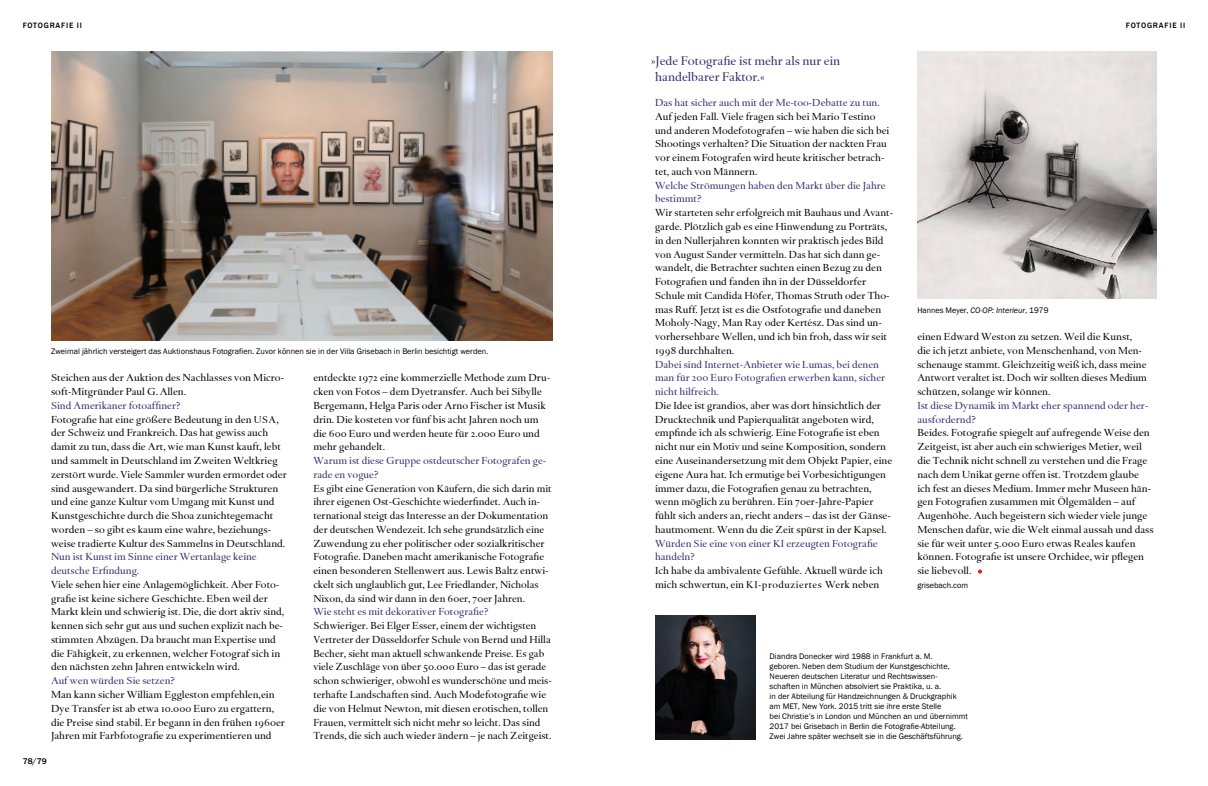
<style>
.page{position:relative;width:1208px;height:786px;background:#fff}
.page>*{position:absolute;margin:0;border:0;box-sizing:border-box;transform-origin:0 0}
._02_Zwischenüberschriften{font:12.8px/16px "Haarlemmer";letter-spacing:-.005em;color:#302c70}
._01_Fliesstext_Hacke_text{font:10.5px/13.8px "Haarlemmer";color:#000}
._01_Fliesstext_Hacke_text-2{font:10.5px/13.8px "Haarlemmer";color:#302c70}
.t1{font:500 8.5px "Franklin Gothic";color:#000}
.Auto_Franklin{font:8.2px/10px "Franklin Gothic";color:#000}
._00_kolumnentitel_rechts{font:500 8px "Franklin Gothic";letter-spacing:.1em;color:#000}
.s1{font-size:10.2px}
.s2{font-family:"Haarlemmer MT Regular Os F"}
.s3{font-style:italic}
</style>
<div class="page">
<svg style="left:978px;top:569px;width:4px;height:4px"></svg>
<img style="left:51px;top:51px;width:502px;height:289px">
<img style="left:655px;top:615px;width:100px;height:123px">
<img style="left:917px;top:51px;width:240px;height:248px">
<p class="_00_kolumnentitel_rechts" style="left:23px;top:21px;width:61px">FOTOGRAFIE II</p>
<p class="Auto_Franklin" style="left:51px;top:346px;width:439px">Zweimal jährlich versteigert das Auktionshaus Fotografien. Zuvor können sie in der Villa Grisebach in Berlin besichtigt werden.</p>
<p class="_01_Fliesstext_Hacke_text" style="left:51px;top:371px;width:235px">Steichen aus der Auktion des Nachlasses von Micro&shy;soft-Mitgründer Paul G.Allen.</p>
<p class="_01_Fliesstext_Hacke_text-2" style="left:51px;top:398px;width:131px">Sind Amerikaner fotoaffiner?</p>
<p class="_01_Fliesstext_Hacke_text" style="left:51px;top:412px;width:237px">Fotografie hat eine größere Bedeutung in den <span class="s1">USA</span>, der Schweiz und Frankreich. Das hat gewiss auch damit zu tun, dass die Art, wie man Kunst kauft, lebt und sammelt in Deutschland im Zweiten Weltkrieg zerstört wurde. Viele Sammler wurden ermordet oder sind ausgewandert. Da sind bürgerliche Strukturen und eine ganze Kultur vom Umgang mit Kunst und Kunstgeschichte durch die Shoa zunichtegemacht worden – so gibt es kaum eine wahre, beziehungs&shy;weise tradierte Kultur des Sammelns in Deutschland.</p>
<p class="_01_Fliesstext_Hacke_text-2" style="left:51px;top:550px;width:207px">Nun ist Kunst im Sinne einer Wertanlage keine deutsche Erfindung.</p>
<p class="_01_Fliesstext_Hacke_text" style="left:51px;top:577px;width:235px">Viele sehen hier eine Anlagemöglichkeit. Aber Foto&shy;grafie ist keine sichere Geschichte. Eben weil der Markt klein und schwierig ist. Die, die dort aktiv sind, kennen sich sehr gut aus und suchen explizit nach be&shy;stimmten Abzügen. Da braucht man Expertise und die Fähigkeit, zu erkennen, welcher Fotograf sich in den nächsten zehn Jahren entwickeln wird.</p>
<p class="_01_Fliesstext_Hacke_text-2" style="left:51px;top:673px;width:125px">Auf wen würden Sie setzen?</p>
<p class="_01_Fliesstext_Hacke_text" style="left:51px;top:687px;width:235px">Man kann sicher William Eggleston empfehlen,ein Dye Transfer ist ab etwa <span class="s2">10.000</span> Euro zu ergattern, die Preise sind stabil. Er begann in den frühen <span class="s2">1960</span>er Jahren mit Farbfotografie zu experimentieren und</p>
<p class="t1" style="left:23px;top:755px;width:25px">78/79</p>
<p class="_01_Fliesstext_Hacke_text" style="left:313px;top:371px;width:238px">entdeckte <span class="s2">1972</span> eine kommerzielle Methode zum Dru&shy;cken von Fotos – dem Dyetransfer. Auch bei Sibylle Bergemann, Helga Paris oder Arno Fischer ist Musik drin. Die kosteten vor fünf bis acht Jahren noch um die <span class="s2">600</span> Euro und werden heute für <span class="s2">2</span>.<span class="s2">000</span> Euro und mehr gehandelt.</p>
<p class="_01_Fliesstext_Hacke_text-2" style="left:313px;top:453px;width:234px">Warum ist diese Gruppe ostdeutscher Fotografen ge&shy;rade en vogue?</p>
<p class="_01_Fliesstext_Hacke_text" style="left:313px;top:481px;width:240px">Es gibt eine Generation von Käufern, die sich darin mit ihrer eigenen Ost-Geschichte wiederfindet. Auch in&shy;ternational steigt das Interesse an der Dokumentation der deutschen Wendezeit. Ich sehe grundsätzlich eine Zuwendung zu eher politischer oder sozialkritischer Fotografie. Daneben macht amerikanische Fotografie einen besonderen Stellenwert aus. Lewis Baltz entwi&shy;ckelt sich unglaublich gut, Lee Friedlander, Nicholas Nixon, da sind wir dann in den <span class="s2">60</span>er, <span class="s2">70</span>er Jahren.</p>
<p class="_01_Fliesstext_Hacke_text-2" style="left:313px;top:605px;width:177px">Wie steht es mit dekorativer Fotografie?</p>
<p class="_01_Fliesstext_Hacke_text" style="left:313px;top:618px;width:240px">Schwieriger. Bei Elger Esser, einem der wichtigsten Vertreter der Düsseldorfer Schule von Bernd und Hilla Becher, sieht man aktuell schwankende Preise. Es gab viele Zuschläge von über <span class="s2">50.000</span> Euro – das ist gerade schon schwieriger, obwohl es wunderschöne und meis&shy;terhafte Landschaften sind. Auch Modefotografie wie die von Helmut Newton, mit diesen erotischen, tollen Frauen, vermittelt sich nicht mehr so leicht. Das sind Trends, die sich auch wieder ändern – je nach Zeitgeist.</p>
<p class="_02_Zwischenüberschriften" style="left:655px;top:53px;width:187px;text-indent:-5px">»Jede Fotografie ist mehr als nur ein handelbarer Faktor.«</p>
<p class="_01_Fliesstext_Hacke_text-2" style="left:655px;top:96px;width:226px">Das hat sicher auch mit der Me-too-Debatte zu tun.</p>
<p class="_01_Fliesstext_Hacke_text" style="left:655px;top:110px;width:236px">Auf jeden Fall. Viele fragen sich bei Mario Testino und anderen Modefotografen – wie haben die sich bei Shootings verhalten? Die Situation der nackten Frau vor einem Fotografen wird heute kritischer betrach&shy;tet, auch von Männern.</p>
<p class="_01_Fliesstext_Hacke_text-2" style="left:655px;top:178px;width:232px">Welche Strömungen haben den Markt über die Jahre bestimmt?</p>
<p class="_01_Fliesstext_Hacke_text" style="left:655px;top:206px;width:238px">Wir starteten sehr erfolgreich mit Bauhaus und Avant&shy;garde. Plötzlich gab es eine Hinwendung zu Porträts, in den Nullerjahren konnten wir praktisch jedes Bild von August Sander vermitteln. Das hat sich dann ge&shy;wandelt, die Betrachter suchten einen Bezug zu den Fotografien und fanden ihn in der Düsseldorfer Schule mit Candida Höfer, Thomas Struth oder Tho&shy;mas Ruff. Jetzt ist es die Ostfotografie und daneben Moholy-Nagy, Man Ray oder Kertész. Das sind un&shy;vorhersehbare Wellen, und ich bin froh, dass wir seit <span class="s2">1998</span> durchhalten.</p>
<p class="_01_Fliesstext_Hacke_text-2" style="left:655px;top:357px;width:232px">Dabei sind Internet-Anbieter wie Lumas, bei denen man für <span class="s2">200</span> Euro Fotografien erwerben kann, sicher nicht hilfreich.</p>
<p class="_01_Fliesstext_Hacke_text" style="left:655px;top:398px;width:239px">Die Idee ist grandios, aber was dort hinsichtlich der Drucktechnik und Papierqualität angeboten wird, empfinde ich als schwierig. Eine Fotografie ist eben nicht nur ein Motiv und seine Komposition, sondern eine Auseinandersetzung mit dem Objekt Papier, eine eigene Aura hat. Ich ermutige bei Vorbesichtigungen immer dazu, die Fotografien genau zu betrachten, wenn möglich zu berühren. Ein <span class="s2">70</span>er-Jahre-Papier fühlt sich anders an, riecht anders – das ist der Gänse&shy;hautmoment. Wenn du die Zeit spürst in der Kapsel.</p>
<p class="_01_Fliesstext_Hacke_text-2" style="left:655px;top:536px;width:224px">Würden Sie eine von einer KI erzeugten Fotografie handeln?</p>
<p class="_01_Fliesstext_Hacke_text" style="left:655px;top:563px;width:229px">Ich habe da ambivalente Gefühle. Aktuell würde ich mich schwertun, ein <span class="s1">KI-produziertes</span> Werk neben</p>
<p class="_00_kolumnentitel_rechts" style="left:1126px;top:21px;width:61px">FOTOGRAFIE II</p>
<p class="Auto_Franklin" style="left:917px;top:305px;width:133px">Hannes Meyer, <span class="s3">CO-OP: Interieur</span>, 1979</p>
<p class="_01_Fliesstext_Hacke_text" style="left:917px;top:330px;width:231px">einen Edward Weston zu setzen. Weil die Kunst, die ich jetzt anbiete, von Menschenhand, von Men&shy;schenauge stammt. Gleichzeitig weiß ich, dass meine Antwort veraltet ist. Doch wir sollten dieses Medium schützen, solange wir können.</p>
<p class="_01_Fliesstext_Hacke_text-2" style="left:917px;top:398px;width:233px">Ist diese Dynamik im Markt eher spannend oder her&shy;ausfordernd?</p>
<p class="_01_Fliesstext_Hacke_text" style="left:917px;top:426px;width:238px">Beides. Fotografie spiegelt auf aufregende Weise den Zeitgeist, ist aber auch ein schwieriges Metier, weil die Technik nicht schnell zu verstehen und die Frage nach dem Unikat gerne offen ist. Trotzdem glaube ich fest an dieses Medium. Immer mehr Museen hän&shy;gen Fotografien zusammen mit Ölgemälden – auf Augenhöhe. Auch begeistern sich wieder viele junge Menschen dafür, wie die Welt einmal aussah und dass sie für weit unter <span class="s2">5</span>.<span class="s2">000</span> Euro etwas Reales kaufen können. Fotografie ist unsere Orchidee, wir pflegen sie liebevoll.</p>
<p class="Auto_Franklin" style="left:917px;top:580px;width:52px">grisebach.com</p>
<p class="Auto_Franklin" style="left:769px;top:651px;width:200px">Diandra Donecker wird 1988 in Frankfurt a. M.<br>geboren. Neben dem Studium der Kunstgeschichte, Neueren deutschen Literatur und Rechtswissen&shy;schaften in München absolviert sie Praktika, u. a.<br>in der Abteilung für Handzeichnungen &amp; Druckgraphik am MET, New York. 2015 tritt sie ihre erste Stelle<br>bei Christie’s in London und München an und übernimmt 2017 bei Grisebach in Berlin die Fotografie-Abteilung.<br>Zwei Jahre später wechselt sie in die Geschäftsführung.</p>
</div>
